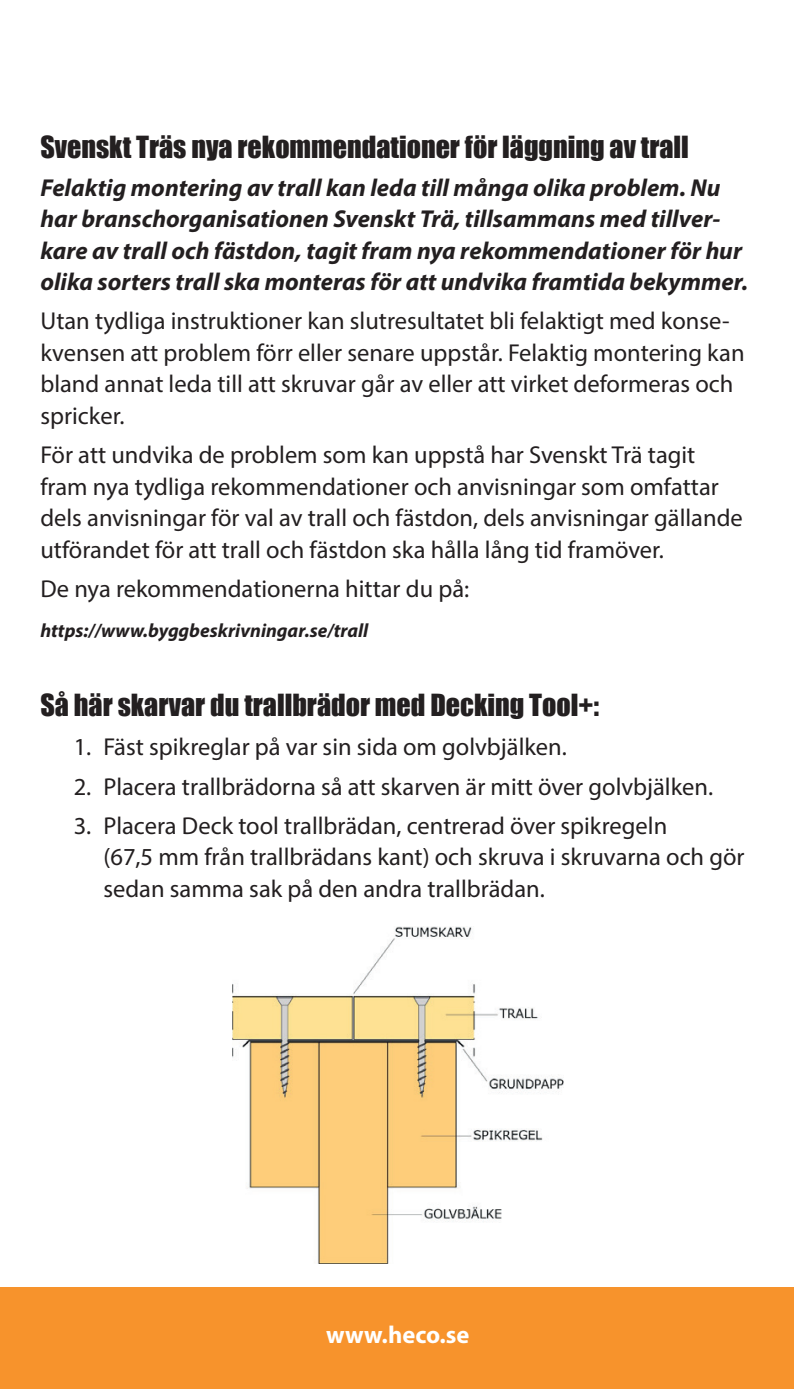
<style>
.page{position:relative;width:794px;height:1389px;background:#fff}
.page>*{position:absolute;margin:0;border:0;box-sizing:border-box;transform-origin:0 0}
.t1{font:28px "Impact";color:#231f20}
.t2{font:24.5px/31.5px "Myriad Pro";color:#231f20}
.t3{font:italic 700 24.5px/31.5px "Myriad Pro";color:#231f20}
.t4{font:700 24.5px "Myriad Pro";color:#fff}
.t5{font:italic 700 19.25px "Myriad Pro";color:#231f20}
</style>
<div class="page">
<div style="left:0;top:1287px;width:794px;height:102px;background:#f7932c"></div>
<img style="left:232px;top:927px;width:331px;height:336px">
<p class="t1" style="left:40px;top:125px;width:650px">Svenskt Träs nya rekommendationer för läggning av trall</p>
<p class="t3" style="left:40px;top:171px;width:709px">Felaktig montering av trall kan leda till många olika problem. Nu har branschorganisationen Svenskt Trä, tillsammans med tillver&shy;kare av trall och fästdon, tagit fram nya rekommendationer för hur olika sorters trall ska monteras för att undvika framtida bekymmer.</p>
<p class="t2" style="left:40px;top:305px;width:705px">Utan tydliga instruktioner kan slutresultatet bli felaktigt med konse&shy;kvensen att problem förr eller senare uppstår. Felaktig montering kan bland annat leda till att skruvar går av eller att virket deformeras och spricker.</p>
<p class="t2" style="left:40px;top:439px;width:704px">För att undvika de problem som kan uppstå har Svenskt Trä tagit fram nya tydliga rekommendationer och anvisningar som omfattar dels anvisningar för val av trall och fästdon, dels anvisningar gällande utförandet för att trall och fästdon ska hålla lång tid framöver.</p>
<p class="t2" style="left:40px;top:573px;width:430px">De nya rekommendationerna hittar du på:</p>
<p class="t5" style="left:40px;top:618px;width:329px">https://www.byggbeskrivningar.se/trall</p>
<p class="t1" style="left:40px;top:683px;width:560px">Så här skarvar du trallbrädor med Decking Tool+:</p>
<p class="t2" style="left:74px;top:731px;width:495px">1. Fäst spikreglar på var sin sida om golvbjälken.</p>
<p class="t2" style="left:74px;top:770px;width:641px">2. Placera trallbrädorna så att skarven är mitt över golvbjälken.</p>
<p class="t2" style="left:103px;top:810px;width:642px;text-indent:-30px">3. Placera Deck tool trallbrädan, centrerad över spikregeln<br>(67,5 mm från trallbrädans kant) och skruva i skruvarna och gör sedan samma sak på den andra trallbrädan.</p>
<p class="t4" style="left:326px;top:1319px;width:145px">www.heco.se</p>
</div>
